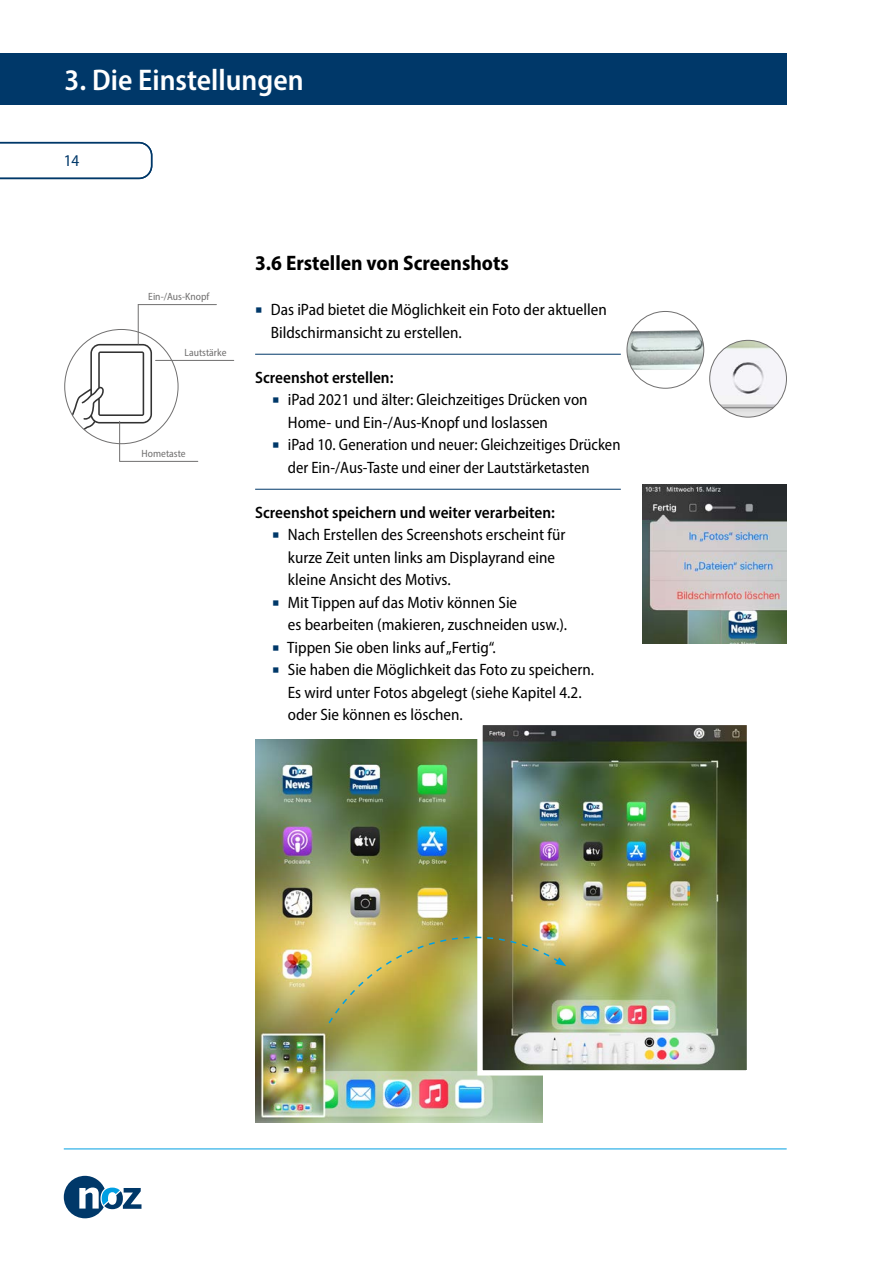
<style>
.page{position:relative;width:893px;height:1263px;background:#fff}
.page>*{position:absolute;margin:0;border:0;box-sizing:border-box;transform-origin:0 0}
.t1{font:600 semi-condensed 30px "Myriad Pro";color:#fff}
.t2{font:700 semi-condensed 21px "Myriad Pro";color:#000}
.t3{font:semi-condensed 16.5px/22.5px "Myriad Pro";color:#000}
.t4{font:600 semi-condensed 16.5px "Myriad Pro";color:#000}
.t5{font:semi-condensed 16.5px "Myriad Pro";color:#003869}
.t6{font:semi-condensed 10.5px "Myriad Pro";color:#706f6f}
.s1{color:#003869}
</style>
<div class="page">
<svg style="left:0;top:141px;width:153px;height:39px"></svg>
<svg style="left:64px;top:1176px;width:77px;height:42px"></svg>
<hr style="left:64px;top:1148px;width:723px;height:1px;background:#009fe3">
<div style="left:0;top:54px;width:787px;height:51px;background:#003869"></div>
<hr style="left:255px;top:354px;width:366px;height:1px;background:#003869">
<hr style="left:255px;top:489px;width:366px;height:1px;background:#003869">
<img style="left:627px;top:330px;width:77px;height:40px">
<div style="left:627px;top:311px;width:77px;height:77px;border:1px solid #706f6f;border-radius:50%"></div>
<img style="left:710px;top:340px;width:76px;height:77px;border-radius:38px">
<div style="left:709px;top:340px;width:78px;height:77px;border:1px solid #706f6f;border-radius:50%"></div>
<svg style="left:65px;top:344px;width:87px;height:91px"></svg>
<hr style="left:138px;top:304px;width:78px;height:1px;background:#706f6f">
<hr style="left:120px;top:461px;width:78px;height:1px;background:#706f6f">
<hr style="left:138px;top:305px;width:1px;height:39px;background:#706f6f">
<hr style="left:119px;top:421px;width:1px;height:40px;background:#706f6f">
<img style="left:255px;top:740px;width:287px;height:383px">
<img style="left:475px;top:725px;width:272px;height:353px">
<img style="left:642px;top:484px;width:145px;height:160px">
<img style="left:327px;top:912px;width:239px;height:113px">
<hr style="left:156px;top:360px;width:78px;height:1px;background:#706f6f">
<h1 class="t1" style="left:65px;top:61px;width:241px">3. Die Einstellungen</h1>
<p class="t5" style="left:64px;top:151px;width:17px">14</p>
<p class="t6" style="left:148px;top:290px;width:63px">Ein-/Aus-Knopf</p>
<p class="t6" style="left:184px;top:346px;width:44px">Lautstärke</p>
<p class="t6" style="left:142px;top:447px;width:46px">Hometaste</p>
<p class="t2" style="left:255px;top:249px;width:255px">3.6 Erstellen von Screenshots</p>
<p class="t3" style="left:271px;top:298px;width:337px;text-indent:-16px"><span class="s1">○</span> Das iPad bietet die Möglichkeit ein Foto der aktuellen<br>Bildschirmansicht zu erstellen.</p>
<p class="t4" style="left:255px;top:367px;width:140px">Screenshot erstellen:</p>
<p class="t3" style="left:288px;top:388px;width:301px;text-indent:-16px"><span class="s1">○</span> iPad 2021 und älter: Gleichzeitiges Drücken von<br>Home- und Ein-/Aus-Knopf und loslassen</p>
<p class="t3" style="left:288px;top:433px;width:334px;text-indent:-16px"><span class="s1">○</span> iPad 10. Generation und neuer: Gleichzeitiges Drücken der Ein-/Aus-Taste und einer der Lautstärketasten</p>
<p class="t4" style="left:255px;top:502px;width:301px">Screenshot speichern und weiter verarbeiten:</p>
<p class="t3" style="left:288px;top:523px;width:279px;text-indent:-16px"><span class="s1">○</span> Nach Erstellen des Screenshots erscheint für kurze Zeit unten links am Displayrand eine kleine Ansicht des Motivs.</p>
<p class="t3" style="left:288px;top:591px;width:281px;text-indent:-16px"><span class="s1">○</span> Mit Tippen auf das Motiv können Sie<br>es bearbeiten (makieren, zuschneiden usw.).</p>
<p class="t3" style="left:272px;top:636px;width:225px"><span class="s1">○</span> Tippen Sie oben links auf „Fertig“.</p>
<p class="t3" style="left:288px;top:658px;width:308px;text-indent:-16px"><span class="s1">○</span> Sie haben die Möglichkeit das Foto zu speichern.<br>Es wird unter Fotos abgelegt (siehe Kapitel 4.2. oder Sie können es löschen.</p>
</div>
